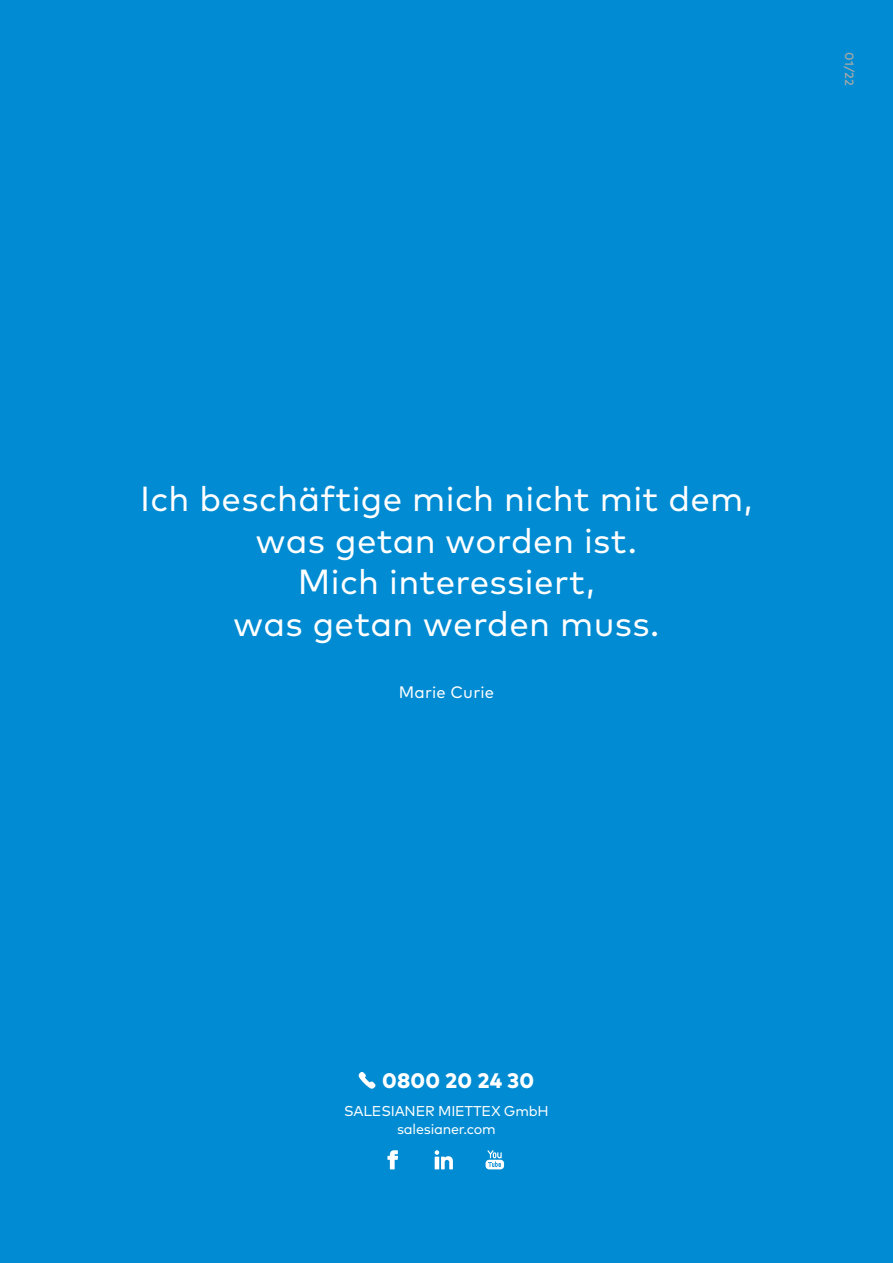
<style>
.page{position:relative;width:893px;height:1263px;background:#008bd2}
.page>*{position:absolute;margin:0;border:0;box-sizing:border-box;transform-origin:0 0}
.t1{font:34.8px/41.8px "Mark Pro";letter-spacing:.01em;color:#fff;text-align:center}
.t2{font:800 21px "Mark Pro";letter-spacing:.01em;color:#fff}
.t3{font:16.5px "Mark Pro";letter-spacing:.01em;color:#fff}
.t4{font:14.25px/18px "Mark Pro";letter-spacing:-.015em;color:#fff;text-align:center}
.t5{font:500 12px "Mark Pro";color:#a8a8a7}
</style>
<div class="page">
<svg style="left:486px;top:1150px;width:18px;height:19px"></svg>
<svg style="left:435px;top:1150px;width:18px;height:19px"></svg>
<svg style="left:387px;top:1150px;width:11px;height:19px"></svg>
<svg style="left:358px;top:1072px;width:18px;height:17px"></svg>
<p class="t5" style="left:858px;top:52px;width:35px;rotate:90deg">01/22</p>
<p class="t1" style="left:140px;top:475px;width:614px">Ich beschäftige mich nicht mit dem, was getan worden ist.<br>Mich interessiert,<br>was getan werden muss.</p>
<p class="t3" style="left:399px;top:680px;width:97px">Marie Curie</p>
<p class="t2" style="left:382px;top:1064px;width:154px">0800 20 24 30</p>
<p class="t4" style="left:344px;top:1101px;width:206px">SALESIANER MIETTEX GmbH salesianer.com</p>
</div>
